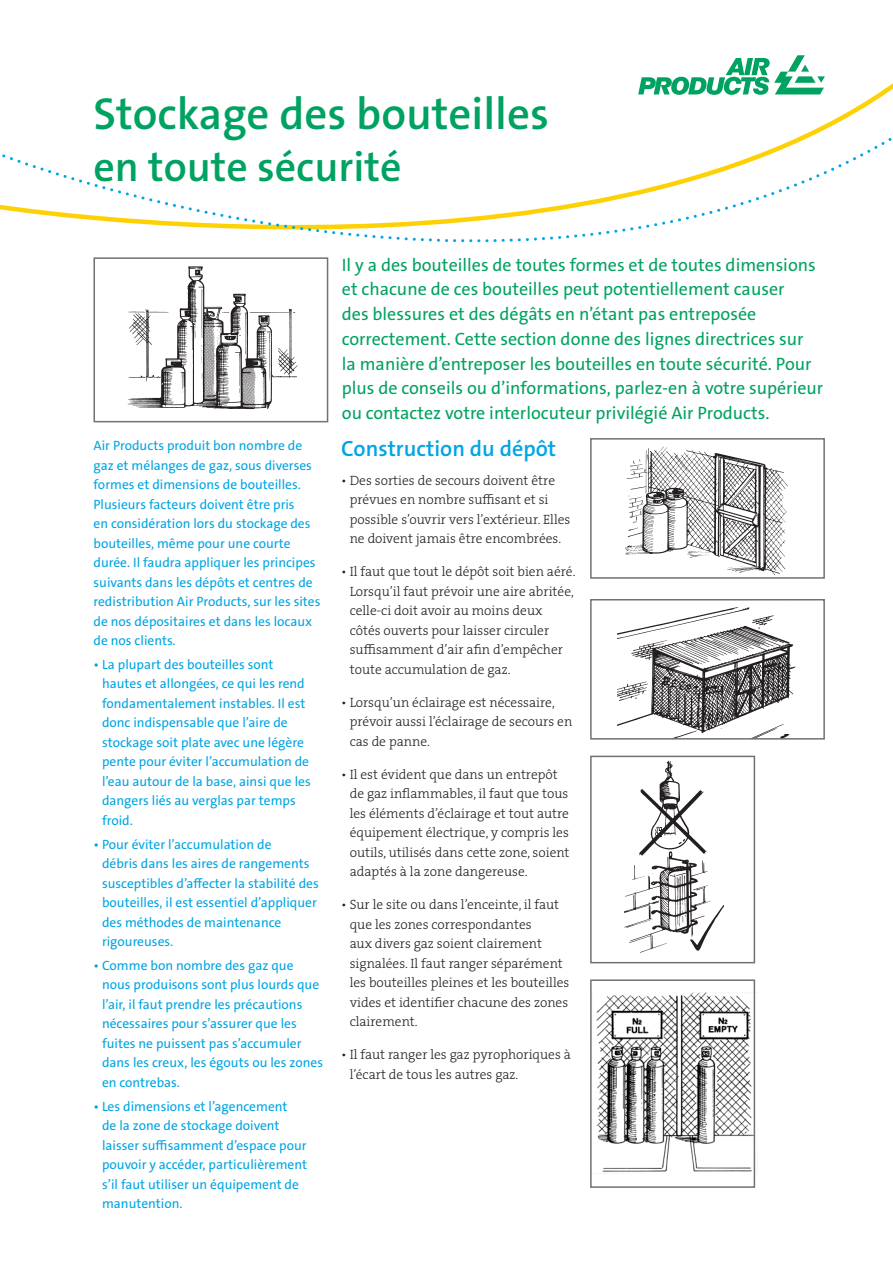
<style>
.page{position:relative;width:893px;height:1263px;background:#fff}
.page>*{position:absolute;margin:0;border:0;box-sizing:border-box;transform-origin:0 0}
.Main_headline{font:600 45px "The Sans LF";color:#00a261}
.Main_subhead{font:600 42px "The Sans LF";color:#00a261}
.Subhead_level_1{font:600 22.2px "The Sans LF";color:#00a5e3}
.Intro_body_copy{font:18px/24.8px "The Sans LF";color:#00a261}
.Body_copy{font:13.5px/19.5px "The Sans LF";color:#00a5e3}
.Body_copy-2{font:13.5px/19.5px "The Serif LP3 Lig";color:#231f20}
</style>
<div class="page">
<svg style="left:0;top:109px;width:892px;height:133px"></svg>
<svg style="left:638px;top:55px;width:187px;height:40px"></svg>
<img style="left:127px;top:266px;width:171px;height:144px">
<div style="left:93px;top:257px;width:235px;height:165px;border:2px solid #717074"></div>
<img style="left:623px;top:857px;width:101px;height:96px">
<img style="left:639px;top:760px;width:68px;height:97px">
<div style="left:590px;top:756px;width:165px;height:207px;border:2px solid #717074"></div>
<img style="left:596px;top:992px;width:160px;height:181px">
<div style="left:590px;top:979px;width:165px;height:209px;border:2px solid #717074"></div>
<img style="left:625px;top:446px;width:163px;height:130px">
<div style="left:590px;top:438px;width:235px;height:141px;border:2px solid #717074"></div>
<img style="left:618px;top:607px;width:178px;height:130px">
<div style="left:590px;top:599px;width:235px;height:141px;border:2px solid #717074"></div>
<p class="Main_headline" style="left:93px;top:84px;width:457px">Stockage des bouteilles</p>
<p class="Main_subhead" style="left:93px;top:140px;width:310px">en toute sécurité</p>
<p class="Body_copy" style="left:93px;top:436px;width:229px">Air Products produit bon nombre de gaz et mélanges de gaz, sous diverses formes et dimensions de bouteilles.<br>Plusieurs facteurs doivent être pris<br>en considération lors du stockage des bouteilles, même pour une courte durée. Il faudra appliquer les principes suivants dans les dépôts et centres de redistribution Air Products, sur les sites de nos dépositaires et dans les locaux de nos clients.</p>
<p class="Body_copy" style="left:102px;top:654px;width:210px;text-indent:-9px">• La plupart des bouteilles sont hautes et allongées, ce qui les rend fondamentalement instables. Il est donc indispensable que l’aire de stockage soit plate avec une légère pente pour éviter l’accumulation de l’eau autour de la base, ainsi que les dangers liés au verglas par temps froid.</p>
<p class="Body_copy" style="left:102px;top:834px;width:218px;text-indent:-9px">• Pour éviter l’accumulation de<br>débris dans les aires de rangements susceptibles d’affecter la stabilité des bouteilles, il est essentiel d’appliquer des méthodes de maintenance rigoureuses.</p>
<p class="Body_copy" style="left:102px;top:955px;width:223px;text-indent:-9px">• Comme bon nombre des gaz que nous produisons sont plus lourds que l’air, il faut prendre les précautions nécessaires pour s’assurer que les fuites ne puissent pas s’accumuler dans les creux, les égouts ou les zones en contrebas.</p>
<p class="Body_copy" style="left:102px;top:1096px;width:207px;text-indent:-9px">• Les dimensions et l’agencement<br>de la zone de stockage doivent laisser suffisamment d’espace pour pouvoir y accéder, particulièrement s’il faut utiliser un équipement de manutention.</p>
<p class="Intro_body_copy" style="left:342px;top:252px;width:483px">Il y a des bouteilles de toutes formes et de toutes dimensions et chacune de ces bouteilles peut potentiellement causer<br>des blessures et des dégâts en n’étant pas entreposée correctement. Cette section donne des lignes directrices sur<br>la manière d’entreposer les bouteilles en toute sécurité. Pour plus de conseils ou d’informations, parlez-en à votre supérieur ou contactez votre interlocuteur privilégié Air Products.</p>
<p class="Subhead_level_1" style="left:341px;top:435px;width:216px">Construction du dépôt</p>
<p class="Body_copy-2" style="left:350px;top:471px;width:222px;text-indent:-9px">• Des sorties de secours doivent être prévues en nombre suffisant et si possible s’ouvrir vers l’extérieur. Elles ne doivent jamais être encombrées.</p>
<p class="Body_copy-2" style="left:350px;top:562px;width:227px;text-indent:-9px">• Il faut que tout le dépôt soit bien aéré.<br>Lorsqu’il faut prévoir une aire abritée, celle-ci doit avoir au moins deux côtés ouverts pour laisser circuler suffisamment d’air afin d’empêcher toute accumulation de gaz.</p>
<p class="Body_copy-2" style="left:350px;top:693px;width:224px;text-indent:-9px">• Lorsqu’un éclairage est nécessaire, prévoir aussi l’éclairage de secours en cas de panne.</p>
<p class="Body_copy-2" style="left:350px;top:765px;width:221px;text-indent:-9px">• Il est évident que dans un entrepôt de gaz inflammables, il faut que tous les éléments d’éclairage et tout autre équipement électrique, y compris les outils, utilisés dans cette zone, soient adaptés à la zone dangereuse.</p>
<p class="Body_copy-2" style="left:350px;top:895px;width:221px;text-indent:-9px">• Sur le site ou dans l’enceinte, il faut que les zones correspondantes<br>aux divers gaz soient clairement signalées. Il faut ranger séparément les bouteilles pleines et les bouteilles vides et identifier chacune des zones clairement.</p>
<p class="Body_copy-2" style="left:350px;top:1045px;width:223px;text-indent:-9px">• Il faut ranger les gaz pyrophoriques à l’écart de tous les autres gaz.</p>
</div>
